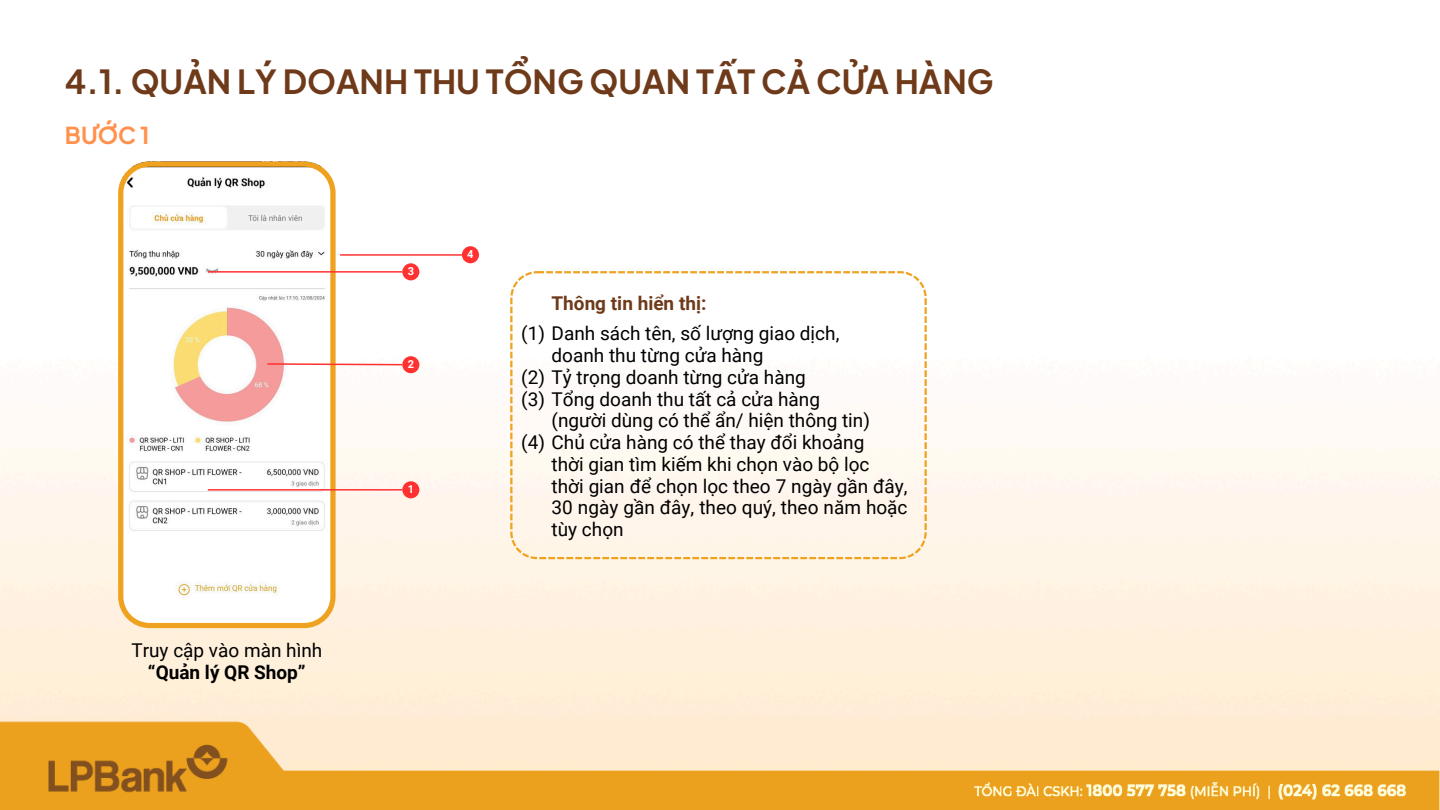
<style>
.page{position:relative;width:1440px;height:810px;background:#fff}
.page>*{position:absolute;margin:0;border:0;box-sizing:border-box;transform-origin:0 0}
.t1{font:700 33px "Plus Jakarta Sans";color:#6e3a1a}
.t2{font:700 23.3px "Plus Jakarta Sans";color:#ff914d}
.t3{font:19px/21.8px "Roboto";color:#000;text-align:justify}
.t4{font:700 19px "Roboto";color:#6e3a1a}
.t5{font:700 19px "Roboto";color:#000}
.t6{font:700 11px "Roboto";color:#fff}
</style>
<div class="page">
<img style="left:0;top:161px;width:1440px;height:542px">
<svg style="left:118px;top:162px;width:218px;height:466px"></svg>
<svg style="left:510px;top:271px;width:416px;height:288px;fill:#fffaf5"></svg>
<hr style="left:208px;top:271px;width:194px;height:2px;background:#ff3131">
<svg style="left:266px;top:362px;width:136px;height:4px"></svg>
<hr style="left:208px;top:489px;width:194px;height:2px;background:#ff3131">
<hr style="left:340px;top:254px;width:122px;height:2px;background:#ff3131">
<div style="left:402px;top:263px;width:17px;height:17px;background:#ff3131;border-radius:50%"></div>
<div style="left:402px;top:356px;width:17px;height:17px;background:#ff3131;border-radius:50%"></div>
<div style="left:402px;top:481px;width:17px;height:17px;background:#ff3131;border-radius:50%"></div>
<div style="left:462px;top:246px;width:17px;height:17px;background:#ff3131;border-radius:50%"></div>
<img style="left:0;top:703px;width:1440px;height:107px">
<img style="left:974px;top:783px;width:431px;height:16px">
<h1 class="t1" style="left:65px;top:60px;width:930px">4.1. QUẢN LÝ DOANH THU TỔNG QUAN TẤT CẢ CỬA HÀNG</h1>
<p class="t2" style="left:65px;top:120px;width:86px">BƯỚC 1</p>
<p class="t3" style="left:131px;top:639px;width:192px">Truy cập vào màn hình</p>
<p class="t5" style="left:148px;top:661px;width:159px">“Quản lý QR Shop”</p>
<p class="t6" style="left:408px;top:265px;width:8px">3</p>
<h3 class="t6" style="left:408px;top:358px;width:8px">2</h3>
<p class="t6" style="left:408px;top:483px;width:8px">1</p>
<p class="t6" style="left:467px;top:248px;width:8px">4</p>
<p class="t4" style="left:552px;top:292px;width:156px">Thông tin hiển thị:</p>
<p class="t3" style="left:521px;top:323px;width:320px">(1) Danh sách tên, số lượng giao dịch,</p>
<p class="t3" style="left:552px;top:345px;width:213px">doanh thu từng cửa hàng</p>
<p class="t3" style="left:521px;top:367px;width:286px">(2) Tỷ trọng doanh từng cửa hàng</p>
<p class="t3" style="left:521px;top:388px;width:300px">(3) Tổng doanh thu tất cả cửa hàng</p>
<p class="t3" style="left:552px;top:410px;width:320px">(người dùng có thể ẩn/ hiện thông tin)</p>
<p class="t3" style="left:521px;top:432px;width:345px">(4) Chủ cửa hàng có thể thay đổi khoảng</p>
<p class="t3" style="left:552px;top:454px;width:319px">thời gian tìm kiếm khi chọn vào bộ lọc</p>
<p class="t3" style="left:552px;top:475px;width:358px">thời gian để chọn lọc theo 7 ngày gần đây, 30 ngày gần đây, theo quý, theo năm hoặc tùy chọn</p>
</div>
